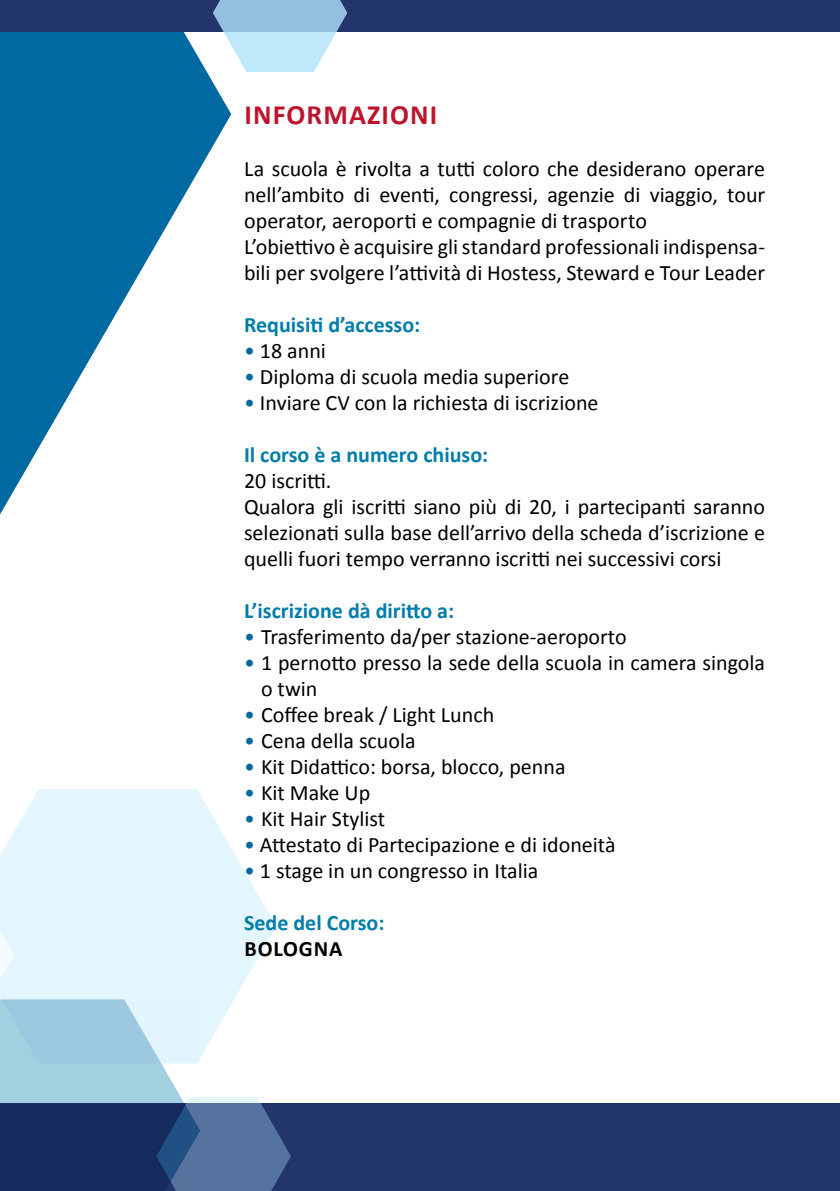
<style>
.page{position:relative;width:840px;height:1191px;background:#fff}
.page>*{position:absolute;margin:0;border:0;box-sizing:border-box;transform-origin:0 0}
.t1{font:700 28px "Calibri";letter-spacing:.04em;color:#bc152d}
.t2{font:22px/26px "Calibri";color:#000}
.t3{font:700 22px "Calibri";color:#007dad}
.t4{font:700 22px "Calibri";color:#000}
.s1{color:#0069a1}
</style>
<div class="page">
<div style="left:0;top:1103px;width:839px;height:88px;background:#23366b"></div>
<svg style="left:0;top:789px;width:256px;height:103px;fill:#e3f5fd"></svg>
<svg style="left:0;top:892px;width:291px;height:299px"></svg>
<svg style="left:0;top:32px;width:231px;height:482px;fill:#0069a1"></svg>
<div style="left:0;top:0;width:839px;height:32px;background:#23366b"></div>
<svg style="left:213px;top:0;width:134px;height:72px"></svg>
<p class="t1" style="left:244px;top:96px;width:194px">Informazioni</p>
<p class="t2" style="left:244px;top:155px;width:522px">La scuola è rivolta a tutti coloro che desiderano operare nell’ambito di eventi, congressi, agenzie di viaggio, tour operator, aeroporti e compagnie di trasporto<br>L’obiettivo è acquisire gli standard professionali indispensa&shy;bili per svolgere l’attività di Hostess, Steward e Tour Leader</p>
<p class="t3" style="left:244px;top:310px;width:178px">Requisiti d’accesso:</p>
<p class="t2" style="left:244px;top:337px;width:83px"><span class="s1">•</span> 18 anni</p>
<p class="t2" style="left:244px;top:363px;width:326px"><span class="s1">•</span> Diploma di scuola media superiore</p>
<p class="t2" style="left:244px;top:389px;width:356px"><span class="s1">•</span> Inviare CV con la richiesta di iscrizione</p>
<p class="t3" style="left:244px;top:440px;width:246px">Il corso è a numero chiuso:</p>
<p class="t2" style="left:244px;top:467px;width:522px">20 iscritti.<br>Qualora gli iscritti siano più di 20, i partecipanti saranno selezionati sulla base dell’arrivo della scheda d’iscrizione e quelli fuori tempo verranno iscritti nei successivi corsi</p>
<p class="t3" style="left:244px;top:596px;width:211px">L’iscrizione dà diritto a:</p>
<p class="t2" style="left:244px;top:623px;width:384px"><span class="s1">•</span> Trasferimento da/per stazione-aeroporto</p>
<p class="t2" style="left:261px;top:649px;width:505px;text-indent:-17px"><span class="s1">•</span> 1 pernotto presso la sede della scuola in camera singola o twin</p>
<p class="t2" style="left:244px;top:701px;width:251px"><span class="s1">•</span> Coffee break / Light Lunch</p>
<p class="t2" style="left:244px;top:727px;width:173px"><span class="s1">•</span> Cena della scuola</p>
<p class="t2" style="left:244px;top:753px;width:323px"><span class="s1">•</span> Kit Didattico: borsa, blocco, penna</p>
<p class="t2" style="left:244px;top:779px;width:128px"><span class="s1">•</span> Kit Make Up</p>
<p class="t2" style="left:244px;top:805px;width:143px"><span class="s1">•</span> Kit Hair Stylist</p>
<p class="t2" style="left:244px;top:831px;width:373px"><span class="s1">•</span> Attestato di Partecipazione e di idoneità</p>
<p class="t2" style="left:244px;top:857px;width:295px"><span class="s1">•</span> 1 stage in un congresso in Italia</p>
<p class="t3" style="left:244px;top:908px;width:142px">Sede del Corso:</p>
<p class="t4" style="left:244px;top:934px;width:70px">BOLOGNA</p>
</div>
